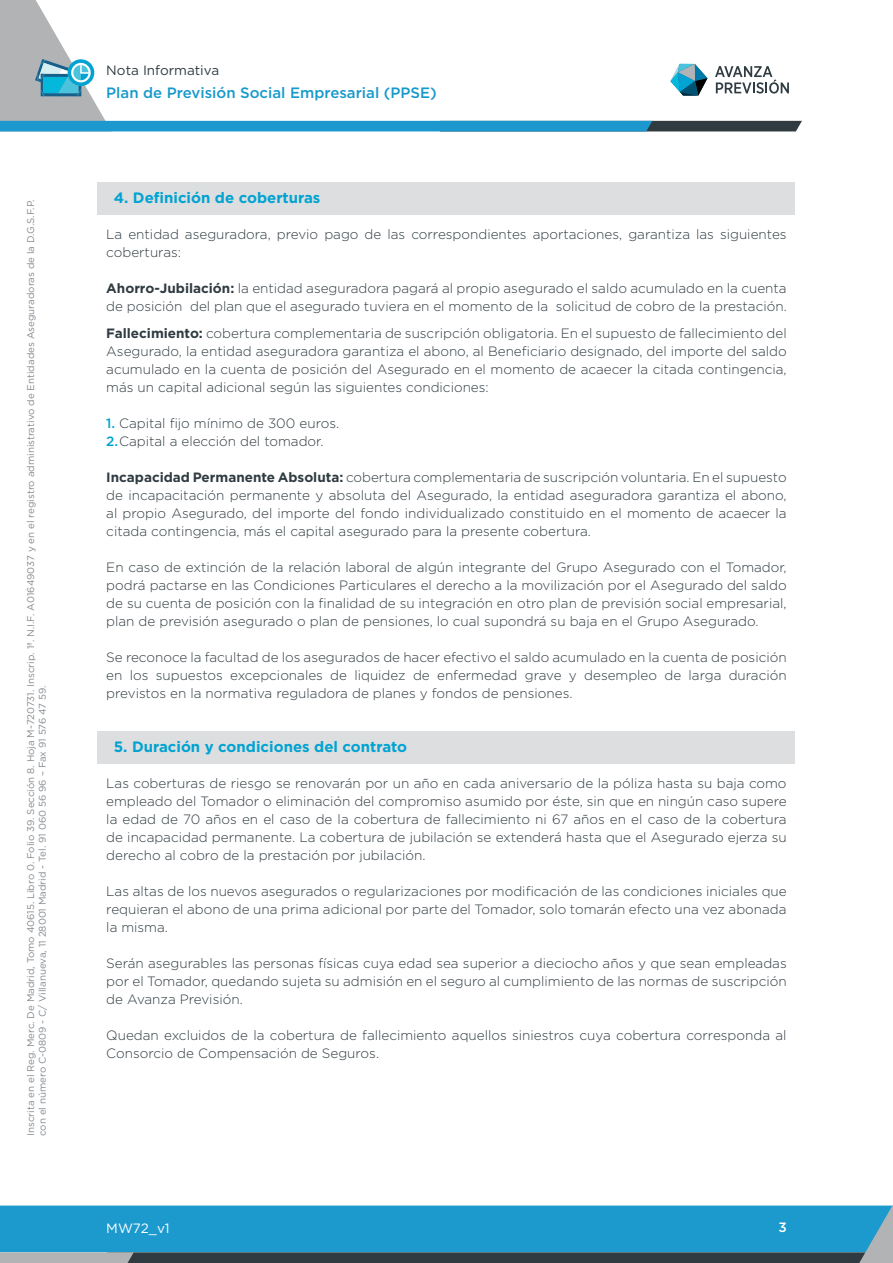
<style>
.page{position:relative;width:893px;height:1263px;background:#fff}
.page>*{position:absolute;margin:0;border:0;box-sizing:border-box;transform-origin:0 0}
.t1{font:700 15px "Gotham";color:#00a3d1}
.t2{font:500 15px "Gotham";color:#1799cb}
.t3{font:300 13.5px/18px "Gotham";color:#2f3b41;text-align:justify}
.t4{font:13.5px "Gotham";color:#2f3b41}
.t5{font:13.5px "Gotham";color:#fff}
.t6{font:500 13.5px "Gotham";color:#fff}
.t7{font:9.75px/11.7px "Gotham";color:#848a90}
.s1{font-weight:700}
.s2{font-weight:500;color:#00a3d1}
</style>
<div class="page">
<svg style="left:0;top:1205px;width:893px;height:58px;background:#288db7"></svg>
<svg style="left:0;top:0;width:802px;height:131px"></svg>
<div style="left:98px;top:183px;width:697px;height:32px;background:#dddee0"></div>
<div style="left:98px;top:731px;width:697px;height:32px;background:#dddee0"></div>
<p class="t7" style="left:25px;top:1136px;width:938px;rotate:-90deg">Inscrita en el Reg. Merc. De Madrid, Tomo 40615. Libro 0. Folio 39. Sección 8. Hoja M-720731. Inscrip. 1ª. N.I.F. A01649037 y en el registro administrativo de Entidades Aseguradoras de la D.G.S.F.P. con el número C-0809 - C/ Villanueva, 11 28001 Madrid - Tel. 91 060 56 96 – Fax 91 576 47 59.</p>
<p class="t4" style="left:106px;top:61px;width:114px">Nota Informativa</p>
<p class="t2" style="left:106px;top:83px;width:332px">Plan de Previsión Social Empresarial (PPSE)</p>
<p class="t1" style="left:114px;top:188px;width:208px">4. Definición de coberturas</p>
<p class="t3" style="left:106px;top:225px;width:682px">La entidad aseguradora, previo pago de las correspondientes aportaciones, garantiza las siguientes coberturas:</p>
<p class="t3" style="left:106px;top:279px;width:682px"><span class="s1">Ahorro-Jubilación:</span> la entidad aseguradora pagará al propio asegurado el saldo acumulado en la cuenta de posición del plan que el asegurado tuviera en el momento de la solicitud de cobro de la prestación.</p>
<p class="t3" style="left:106px;top:324px;width:682px"><span class="s1">Fallecimiento:</span> cobertura complementaria de suscripción obligatoria. En el supuesto de fallecimiento del Asegurado, la entidad aseguradora garantiza el abono, al Beneficiario designado, del importe del saldo acumulado en la cuenta de posición del Asegurado en el momento de acaecer la citada contingencia, más un capital adicional según las siguientes condiciones:</p>
<p class="t3" style="left:106px;top:414px;width:234px"><span class="s2">1.</span> Capital fijo mínimo de 300 euros.<br><span class="s2">2.</span>Capital a elección del tomador.</p>
<p class="t3" style="left:106px;top:468px;width:682px"><span class="s1">Incapacidad Permanente Absoluta:</span> cobertura complementaria de suscripción voluntaria. En el supuesto de incapacitación permanente y absoluta del Asegurado, la entidad aseguradora garantiza el abono, al propio Asegurado, del importe del fondo individualizado constituido en el momento de acaecer la citada contingencia, más el capital asegurado para la presente cobertura.</p>
<p class="t3" style="left:106px;top:558px;width:682px">En caso de extinción de la relación laboral de algún integrante del Grupo Asegurado con el Tomador, podrá pactarse en las Condiciones Particulares el derecho a la movilización por el Asegurado del saldo de su cuenta de posición con la finalidad de su integración en otro plan de previsión social empresarial, plan de previsión asegurado o plan de pensiones, lo cual supondrá su baja en el Grupo Asegurado.</p>
<p class="t3" style="left:106px;top:648px;width:682px">Se reconoce la facultad de los asegurados de hacer efectivo el saldo acumulado en la cuenta de posición en los supuestos excepcionales de liquidez de enfermedad grave y desempleo de larga duración previstos en la normativa reguladora de planes y fondos de pensiones.</p>
<p class="t1" style="left:114px;top:737px;width:295px">5. Duración y condiciones del contrato</p>
<p class="t3" style="left:106px;top:774px;width:682px">Las coberturas de riesgo se renovarán por un año en cada aniversario de la póliza hasta su baja como empleado del Tomador o eliminación del compromiso asumido por éste, sin que en ningún caso supere la edad de 70 años en el caso de la cobertura de fallecimiento ni 67 años en el caso de la cobertura de incapacidad permanente. La cobertura de jubilación se extenderá hasta que el Asegurado ejerza su derecho al cobro de la prestación por jubilación.</p>
<p class="t3" style="left:106px;top:882px;width:682px">Las altas de los nuevos asegurados o regularizaciones por modificación de las condiciones iniciales que requieran el abono de una prima adicional por parte del Tomador, solo tomarán efecto una vez abonada la misma.</p>
<p class="t3" style="left:106px;top:954px;width:682px">Serán asegurables las personas físicas cuya edad sea superior a dieciocho años y que sean empleadas por el Tomador, quedando sujeta su admisión en el seguro al cumplimiento de las normas de suscripción de Avanza Previsión.</p>
<p class="t3" style="left:106px;top:1026px;width:682px">Quedan excluidos de la cobertura de fallecimiento aquellos siniestros cuya cobertura corresponda al<br>Consorcio de Compensación de Seguros.</p>
<p class="t5" style="left:106px;top:1219px;width:65px">MW72_v1</p>
<p class="t6" style="left:778px;top:1218px;width:10px">3</p>
</div>
